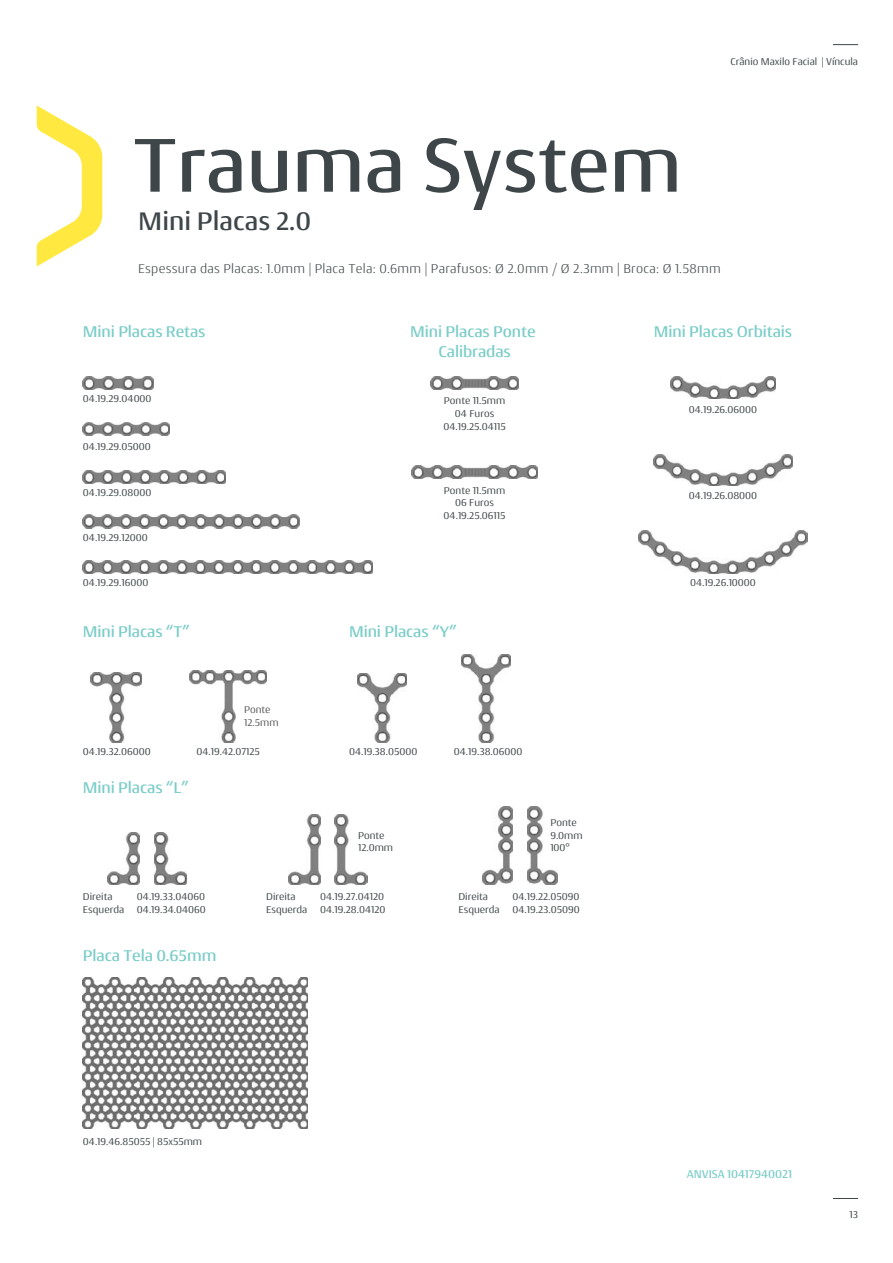
<style>
.page{position:relative;width:893px;height:1263px;background:#fff}
.page>*{position:absolute;margin:0;border:0;box-sizing:border-box;transform-origin:0 0}
.t1{font:500 81px "Conto";color:#3e4649}
.t2{font:500 27px "Conto";color:#3e4649}
.t3{font:500 16.5px/19.8px "Conto";letter-spacing:-.005em;color:#7acdc8;text-align:center}
.t4{font:300 13.5px "Conto";letter-spacing:.02em;color:#3e4649}
.t5{font:500 12px "Conto";color:#7acdc8}
.t6{font:10.5px/12.6px "Conto";color:#3e4649;text-align:right}
.t7{font:10.5px/12.6px "Conto";color:#5a5a5d}
</style>
<div class="page">
<svg style="left:833px;top:44px;width:25px;height:1px"></svg>
<svg style="left:833px;top:1198px;width:25px;height:1px"></svg>
<svg style="left:37px;top:105px;width:65px;height:161px"></svg>
<img style="left:83px;top:977px;width:225px;height:151px">
<img style="left:190px;top:671px;width:77px;height:71px">
<img style="left:91px;top:672px;width:50px;height:70px">
<img style="left:357px;top:673px;width:49px;height:69px">
<img style="left:461px;top:654px;width:49px;height:88px">
<img style="left:155px;top:833px;width:32px;height:52px">
<img style="left:108px;top:833px;width:32px;height:52px">
<img style="left:335px;top:814px;width:32px;height:71px">
<img style="left:288px;top:814px;width:33px;height:71px">
<img style="left:527px;top:806px;width:31px;height:79px">
<img style="left:482px;top:806px;width:31px;height:79px">
<img style="left:83px;top:376px;width:70px;height:13px">
<img style="left:83px;top:422px;width:87px;height:13px">
<img style="left:83px;top:470px;width:142px;height:13px">
<img style="left:83px;top:515px;width:216px;height:13px">
<img style="left:83px;top:561px;width:290px;height:13px">
<img style="left:670px;top:376px;width:105px;height:22px">
<img style="left:654px;top:454px;width:138px;height:32px">
<img style="left:639px;top:530px;width:168px;height:43px">
<img style="left:431px;top:376px;width:87px;height:14px">
<img style="left:412px;top:465px;width:125px;height:14px">
<p class="t6" style="left:730px;top:55px;width:129px">Crânio Maxilo Facial | Víncula</p>
<h1 class="t1" style="left:133px;top:113px;width:550px">Trauma System</h1>
<h2 class="t2" style="left:138px;top:204px;width:175px">Mini Placas 2.0</h2>
<p class="t4" style="left:138px;top:260px;width:584px">Espessura das Placas: 1.0mm | Placa Tela: 0.6mm | Parafusos: Ø 2.0mm / Ø 2.3mm | Broca: Ø 1.58mm</p>
<h3 class="t3" style="left:83px;top:321px;width:124px">Mini Placas Retas</h3>
<h3 class="t3" style="left:410px;top:321px;width:127px">Mini Placas Ponte<br>Calibradas</h3>
<p class="t6" style="left:83px;top:392px;width:70px">04.19.29.04000</p>
<p class="t6" style="left:443px;top:394px;width:64px;text-align:center">Ponte 11.5mm<br>04 Furos<br>04.19.25.04115</p>
<h3 class="t3" style="left:654px;top:321px;width:140px">Mini Placas Orbitais</h3>
<p class="t6" style="left:689px;top:403px;width:70px">04.19.26.06000</p>
<p class="t6" style="left:83px;top:440px;width:69px">04.19.29.05000</p>
<p class="t6" style="left:83px;top:486px;width:70px">04.19.29.08000</p>
<p class="t6" style="left:83px;top:530px;width:66px">04.19.29.12000</p>
<p class="t6" style="left:83px;top:576px;width:67px">04.19.29.16000</p>
<p class="t6" style="left:690px;top:576px;width:67px">04.19.26.10000</p>
<p class="t6" style="left:444px;top:484px;width:63px;text-align:center">Ponte 11.5mm<br>06 Furos<br>04.19.25.06115</p>
<p class="t6" style="left:689px;top:489px;width:70px">04.19.26.08000</p>
<h3 class="t3" style="left:83px;top:621px;width:108px">Mini Placas “T”</h3>
<p class="t7" style="left:244px;top:703px;width:36px">Ponte<br>12.5mm</p>
<p class="t6" style="left:83px;top:745px;width:69px">04.19.32.06000</p>
<p class="t6" style="left:196px;top:745px;width:65px">04.19.42.07125</p>
<h3 class="t3" style="left:83px;top:777px;width:107px">Mini Placas “L”</h3>
<h3 class="t3" style="left:349px;top:621px;width:109px">Mini Placas “Y”</h3>
<p class="t6" style="left:349px;top:745px;width:70px">04.19.38.05000</p>
<p class="t6" style="left:454px;top:745px;width:70px">04.19.38.06000</p>
<p class="t6" style="left:358px;top:828px;width:37px;text-align:left">Ponte<br>12.0mm</p>
<p class="t6" style="left:550px;top:816px;width:34px;text-align:left">Ponte<br>9.0mm<br>100°</p>
<p class="t6" style="left:83px;top:890px;width:31px">Direita</p>
<p class="t6" style="left:83px;top:890px;width:124px">04.19.33.04060<br>Esquerda 04.19.34.04060</p>
<p class="t6" style="left:266px;top:890px;width:31px">Direita</p>
<p class="t6" style="left:266px;top:890px;width:121px">04.19.27.04120<br>Esquerda 04.19.28.04120</p>
<p class="t6" style="left:458px;top:890px;width:31px">Direita</p>
<p class="t6" style="left:458px;top:890px;width:123px">04.19.22.05090<br>Esquerda 04.19.23.05090</p>
<h3 class="t3" style="left:83px;top:945px;width:135px">Placa Tela 0.65mm</h3>
<p class="t6" style="left:83px;top:1135px;width:121px">04.19.46.85055 | 85x55mm</p>
<p class="t5" style="left:687px;top:1166px;width:107px">ANVISA 10417940021</p>
<p class="t6" style="left:849px;top:1208px;width:10px">13</p>
</div>
